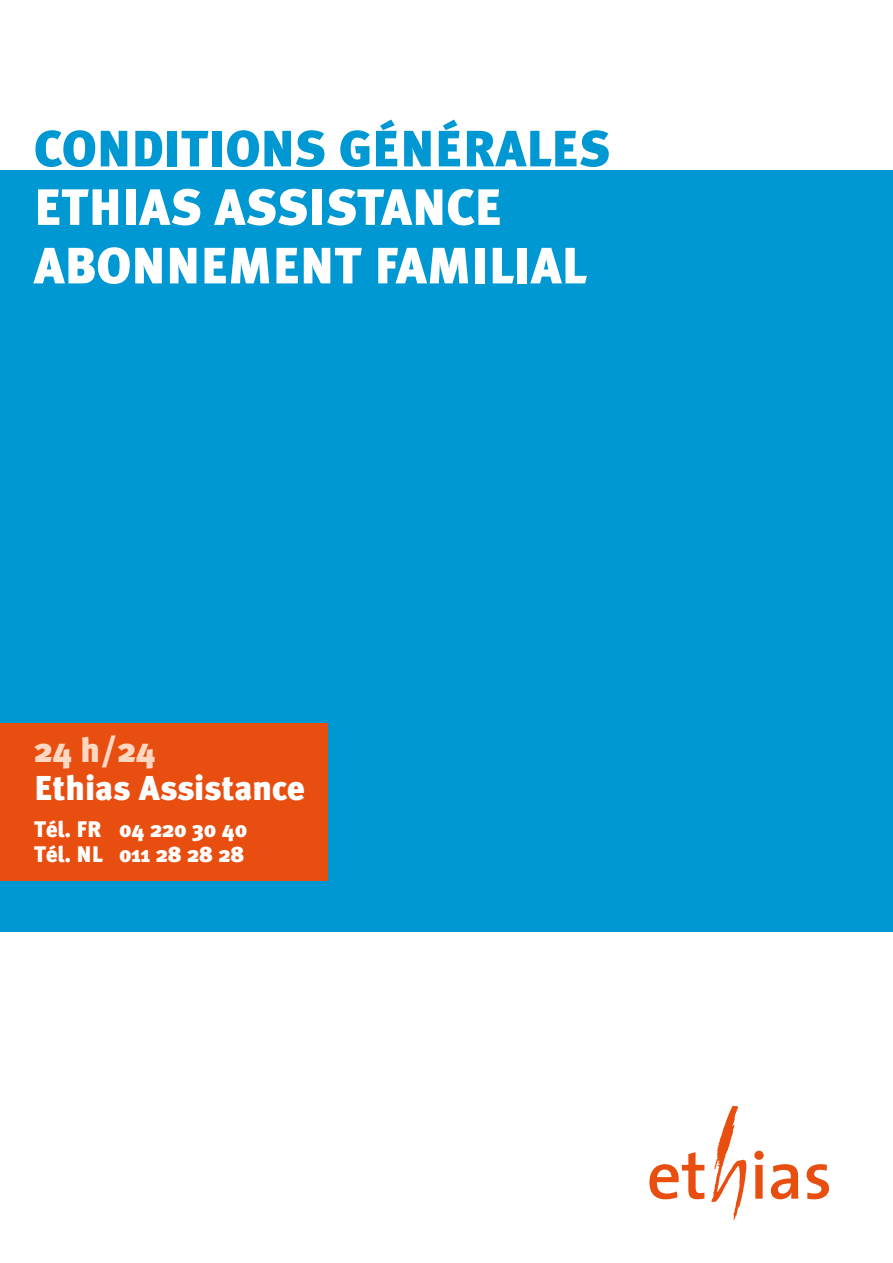
<style>
.page{position:relative;width:893px;height:1263px;background:#fff}
.page>*{position:absolute;margin:0;border:0;box-sizing:border-box;transform-origin:0 0}
.t1{font:900 51px/58.5px "Meta Ethias";color:#fff}
.t2{font:900 51px "Meta Ethias";color:#0098d2}
.t3{font:900 34.5px "Meta Ethias";color:#fff}
.t4{font:900 34.5px "Meta Ethias";color:#fcd8c2}
.t5{font:900 22.5px/25px "Meta Ethias";color:#fff}
</style>
<div class="page">
<div style="left:0;top:170px;width:893px;height:761px;background:#0098d2"></div>
<svg style="left:711px;top:1105px;width:35px;height:116px"></svg>
<svg style="left:649px;top:1152px;width:55px;height:47px"></svg>
<svg style="left:754px;top:1151px;width:10px;height:48px"></svg>
<svg style="left:771px;top:1164px;width:27px;height:35px"></svg>
<svg style="left:807px;top:1164px;width:22px;height:35px"></svg>
<div style="left:0;top:723px;width:327px;height:157px;background:#e84e0f"></div>
<p class="t2" style="left:34px;top:119px;width:578px">CONDITIONS GÉNÉRALES</p>
<p class="t1" style="left:34px;top:178px;width:554px">ETHIAS ASSISTANCE<br>ABONNEMENT FAMILIAL</p>
<p class="t4" style="left:34px;top:730px;width:123px">24 h/24</p>
<p class="t3" style="left:34px;top:767px;width:272px">Ethias Assistance</p>
<p class="t5" style="left:34px;top:817px;width:215px">Tél. FR 04 220 30 40<br>Tél. NL 011 28 28 28</p>
</div>
